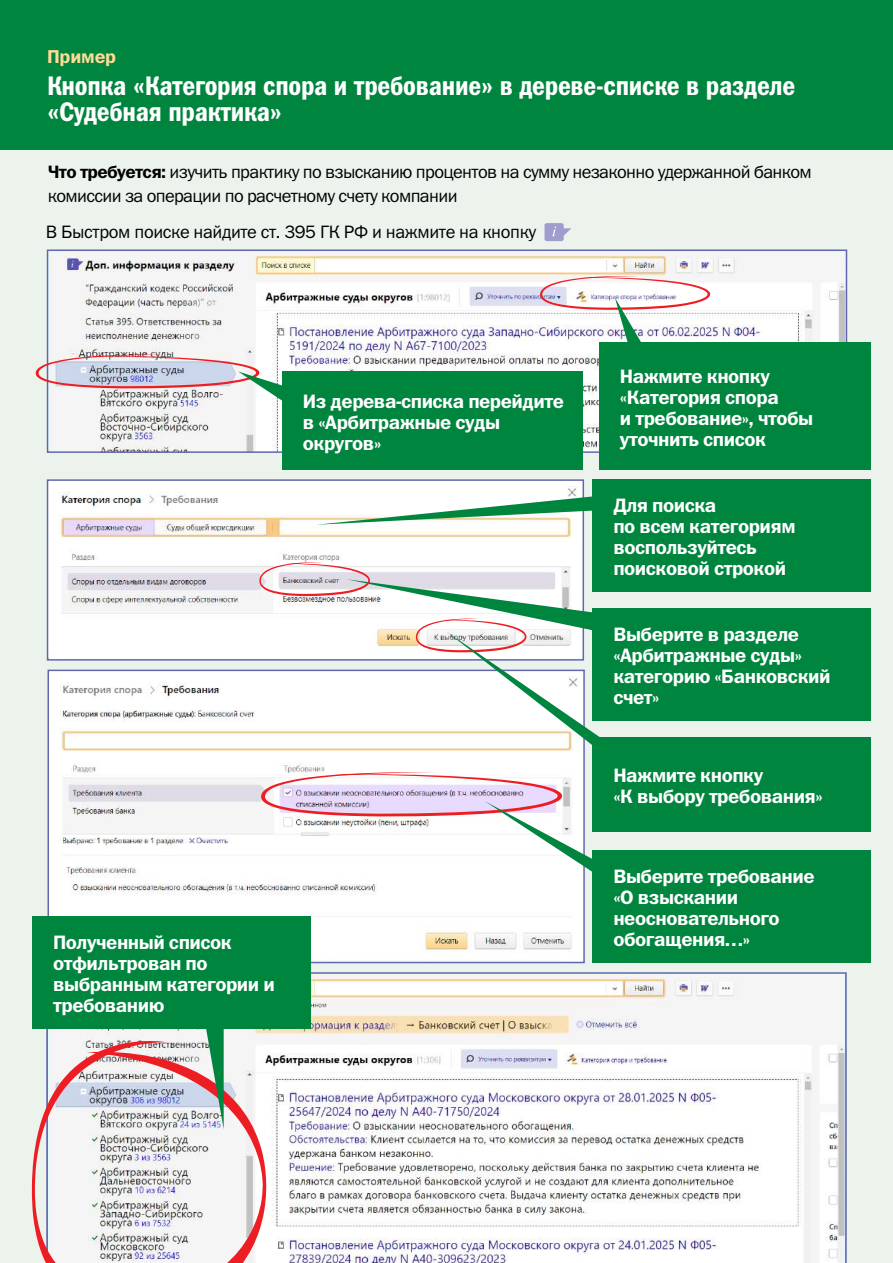
<style>
.page{position:relative;width:893px;height:1263px;background:#fff}
.page>*{position:absolute;margin:0;border:0;box-sizing:border-box;transform-origin:0 0}
.t1{font:27px/26.5px "Franklin Gothic Demi Cond C";letter-spacing:-.01em;color:#fff}
.t2{font:19.5px/21px "Franklin Gothic Demi C";letter-spacing:-.025em;color:#fff}
.t3{font:18.75px "Franklin Gothic Demi C";letter-spacing:-.01em;color:#ffdb96}
.t4{font:18px/24px "Franklin Gothic Book C";letter-spacing:-.035em;color:#000}
.s1{font-family:"Franklin Gothic Demi C"}
</style>
<div class="page">
<div style="left:0;top:37px;width:893px;height:1226px;background:#ecf3ed"></div>
<div style="left:0;top:0;width:893px;height:150px;background:#00853f"></div>
<img style="left:51px;top:252px;width:793px;height:198px">
<div style="left:47px;top:249px;width:800px;height:204px;border:2px solid #6166af"></div>
<svg style="left:46px;top:972px;width:801px;height:291px"></svg>
<img style="left:50px;top:482px;width:531px;height:176px">
<div style="left:47px;top:479px;width:537px;height:182px;border:2px solid #6166af"></div>
<img style="left:51px;top:673px;width:531px;height:287px">
<div style="left:599px;top:343px;width:272px;height:127px;background:#00853f"></div>
<div style="left:592px;top:608px;width:279px;height:113px;background:#00853f"></div>
<div style="left:592px;top:479px;width:279px;height:113px;background:#00853f"></div>
<div style="left:592px;top:737px;width:279px;height:95px;background:#00853f"></div>
<div style="left:592px;top:850px;width:279px;height:113px;background:#00853f"></div>
<div style="left:32px;top:916px;width:278px;height:112px;background:#00853f"></div>
<svg style="left:544px;top:223px;width:27px;height:18px"></svg>
<div style="left:282px;top:371px;width:301px;height:99px;background:#00853f"></div>
<img style="left:36px;top:354px;width:255px;height:51px">
<svg style="left:316px;top:496px;width:276px;height:29px;background:#beddc9"></svg>
<svg style="left:32px;top:1040px;width:234px;height:223px"></svg>
<svg style="left:259px;top:562px;width:341px;height:188px"></svg>
<svg style="left:261px;top:772px;width:331px;height:104px;background:#ede5eb"></svg>
<svg style="left:540px;top:276px;width:170px;height:75px"></svg>
<svg style="left:204px;top:1028px;width:20px;height:101px"></svg>
<p class="t3" style="left:47px;top:46px;width:71px">Пример</p>
<h1 class="t1" style="left:47px;top:72px;width:750px">Кнопка «Категория спора и требование» в дереве-списке в разделе «Судебная практика»</h1>
<p class="t4" style="left:48px;top:160px;width:766px"><span class="s1">Что требуется:</span> изучить практику по взысканию процентов на сумму незаконно удержанной банком комиссии за операции по расчетному счету компании</p>
<p class="t4" style="left:46px;top:220px;width:492px">В Быстром поиске найдите ст. 395 ГК РФ и нажмите на кнопку</p>
<p class="t2" style="left:303px;top:390px;width:263px">Из дерева-списка перейдите в «Арбитражные суды округов»</p>
<p class="t2" style="left:620px;top:365px;width:195px">Нажмите кнопку «Категория спора<br>и требование», чтобы уточнить список</p>
<p class="t2" style="left:613px;top:495px;width:184px">Для поиска<br>по всем категориям воспользуйтесь поисковой строкой</p>
<p class="t2" style="left:613px;top:623px;width:219px">Выберите в разделе «Арбитражные суды» категорию «Банковский счет»</p>
<p class="t2" style="left:613px;top:764px;width:211px">Нажмите кнопку<br>«К выбору требования»</p>
<p class="t2" style="left:613px;top:866px;width:203px">Выберите требование «О взыскании неосновательного</p>
<p class="t2" style="left:53px;top:931px;width:180px">Полученный список</p>
<p class="t2" style="left:613px;top:929px;width:138px">обогащения…»</p>
<p class="t2" style="left:53px;top:952px;width:223px">отфильтрован по выбранным категории и требованию</p>
</div>
